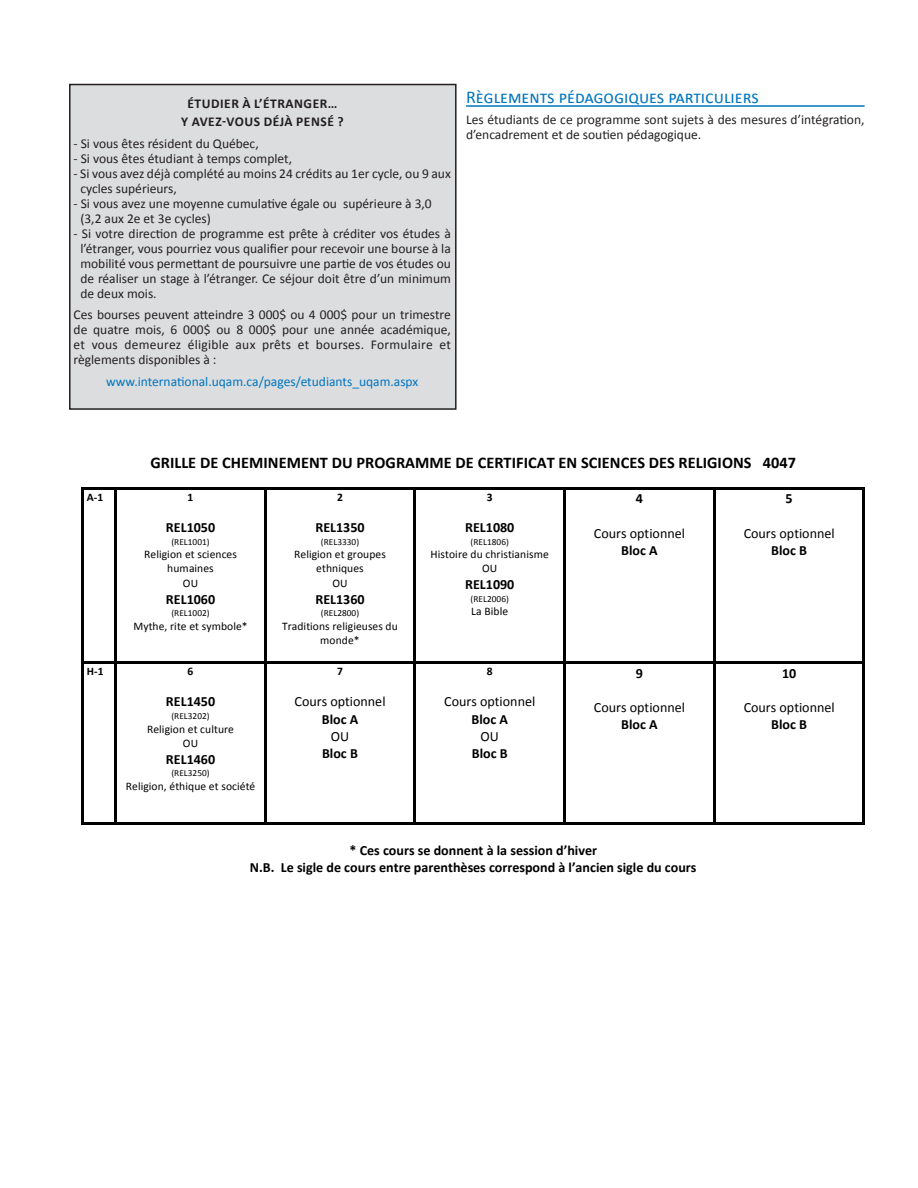
<style>
.page{position:relative;width:918px;height:1188px;background:#fff}
.page>*{position:absolute;margin:0;border:0;box-sizing:border-box;transform-origin:0 0}
.IP_Niveau_1_Bleu{font:18px "Calibri";color:#0075bf}
.t1{font:700 16.35px "Calibri";letter-spacing:.005em;color:#000}
.t2{font:700 14.1px/17.1px "Calibri";color:#000;text-align:center}
.t3{font:14.1px/17.1px "Calibri";color:#000;text-align:center}
.IP_Bodytext{font:13.5px/15px "Calibri";color:#231f20}
.IP_Bodytext-2{font:13.5px "Calibri";color:#0075bf}
.IP_Bodytext-3{font:700 13.5px "Calibri";letter-spacing:.04em;color:#231f20}
.t4{font:11.55px/14.4px "Calibri";letter-spacing:.01em;color:#000;text-align:center}
.t5{font:700 11.55px "Calibri";color:#000}
.t6{font:9.3px "Calibri";letter-spacing:.005em;color:#000}
.s1{font-weight:700}
</style>
<div class="page">
<div style="left:70px;top:85px;width:386px;height:324px;background:#dcdddf"></div>
<div style="left:69px;top:84px;width:388px;height:326px;border:2px solid #231f20"></div>
<hr style="left:466px;top:105px;width:399px;height:2px;background:#0075bf">
<hr style="left:84px;top:487px;width:31px;height:3px;background:#000">
<hr style="left:117px;top:487px;width:147px;height:3px;background:#000">
<hr style="left:267px;top:487px;width:147px;height:3px;background:#000">
<hr style="left:416px;top:487px;width:147px;height:3px;background:#000">
<hr style="left:566px;top:487px;width:147px;height:3px;background:#000">
<hr style="left:715px;top:487px;width:148px;height:3px;background:#000">
<hr style="left:81px;top:490px;width:3px;height:172px;background:#000">
<hr style="left:115px;top:490px;width:2px;height:172px;background:#000">
<hr style="left:264px;top:490px;width:3px;height:172px;background:#000">
<hr style="left:414px;top:490px;width:2px;height:172px;background:#000">
<hr style="left:563px;top:490px;width:3px;height:172px;background:#000">
<hr style="left:713px;top:490px;width:2px;height:172px;background:#000">
<hr style="left:863px;top:490px;width:2px;height:172px;background:#000">
<hr style="left:84px;top:662px;width:31px;height:2px;background:#000">
<hr style="left:117px;top:662px;width:147px;height:2px;background:#000">
<hr style="left:267px;top:662px;width:147px;height:2px;background:#000">
<hr style="left:416px;top:662px;width:147px;height:2px;background:#000">
<hr style="left:566px;top:662px;width:147px;height:2px;background:#000">
<hr style="left:715px;top:662px;width:148px;height:2px;background:#000">
<hr style="left:81px;top:664px;width:3px;height:158px;background:#000">
<hr style="left:84px;top:822px;width:31px;height:2px;background:#000">
<hr style="left:115px;top:664px;width:2px;height:158px;background:#000">
<hr style="left:117px;top:822px;width:147px;height:2px;background:#000">
<hr style="left:264px;top:664px;width:3px;height:158px;background:#000">
<hr style="left:267px;top:822px;width:147px;height:2px;background:#000">
<hr style="left:414px;top:664px;width:2px;height:158px;background:#000">
<hr style="left:416px;top:822px;width:147px;height:2px;background:#000">
<hr style="left:563px;top:664px;width:3px;height:158px;background:#000">
<hr style="left:566px;top:822px;width:147px;height:2px;background:#000">
<hr style="left:713px;top:664px;width:2px;height:158px;background:#000">
<hr style="left:715px;top:822px;width:148px;height:2px;background:#000">
<hr style="left:863px;top:664px;width:2px;height:158px;background:#000">
<p class="IP_Bodytext-3" style="left:187px;top:95px;width:151px">ÉTUDIER À L’ÉTRANGER…</p>
<p class="IP_Bodytext-3" style="left:181px;top:113px;width:164px">Y AVEZ-VOUS DÉJÀ PENSÉ ?</p>
<p class="IP_Bodytext" style="left:74px;top:136px;width:187px">- Si vous êtes résident du Québec,</p>
<p class="IP_Bodytext" style="left:74px;top:151px;width:220px">- Si vous êtes étudiant à temps complet,</p>
<p class="IP_Bodytext" style="left:80px;top:166px;width:372px;text-indent:-7px">- Si vous avez déjà complété au moins 24 crédits au 1er cycle, ou 9 aux cycles supérieurs,</p>
<p class="IP_Bodytext" style="left:74px;top:196px;width:360px">- Si vous avez une moyenne cumulative égale ou supérieure à 3,0</p>
<p class="IP_Bodytext" style="left:80px;top:211px;width:132px">(3,2 aux 2e et 3e cycles)</p>
<p class="IP_Bodytext" style="left:80px;top:226px;width:372px;text-align:justify;text-indent:-7px">- Si votre direction de programme est prête à créditer vos études à l’étranger, vous pourriez vous qualifier pour recevoir une bourse à la mobilité vous permettant de poursuivre une partie de vos études ou de réaliser un stage à l’étranger. Ce séjour doit être d’un minimum de deux mois.</p>
<p class="IP_Bodytext" style="left:74px;top:308px;width:379px;text-align:justify">Ces bourses peuvent atteindre 3 000$ ou 4 000$ pour un trimestre de quatre mois, 6 000$ ou 8 000$ pour une année académique, et vous demeurez éligible aux prêts et bourses. Formulaire et règlements disponibles à :</p>
<p class="IP_Bodytext-2" style="left:106px;top:373px;width:314px">www.international.uqam.ca/pages/etudiants_uqam.aspx</p>
<p class="IP_Niveau_1_Bleu" style="left:466px;top:85px;width:294px">Règlements pédagogiques particuliers</p>
<p class="IP_Bodytext" style="left:466px;top:112px;width:400px">Les étudiants de ce programme sont sujets à des mesures d’intégration, d’encadrement et de soutien pédagogique.</p>
<p class="t1" style="left:150px;top:452px;width:647px">GRILLE DE CHEMINEMENT DU PROGRAMME DE CERTIFICAT EN SCIENCES DES RELIGIONS 4047</p>
<p class="t5" style="left:87px;top:490px;width:18px">A--‐1</p>
<p class="t5" style="left:188px;top:490px;width:7px">1</p>
<p class="t2" style="left:166px;top:519px;width:51px">REL1050</p>
<p class="t6" style="left:171px;top:536px;width:40px">(REL1001)</p>
<p class="t4" style="left:144px;top:547px;width:94px">Religion et sciences humaines<br>OU</p>
<p class="t2" style="left:166px;top:590px;width:51px">REL1060</p>
<p class="t6" style="left:171px;top:607px;width:40px">(REL1002)</p>
<p class="t4" style="left:133px;top:619px;width:116px">Mythe, rite et symbole*</p>
<p class="t5" style="left:87px;top:664px;width:18px">H--‐1</p>
<p class="t5" style="left:188px;top:664px;width:7px">6</p>
<p class="t2" style="left:166px;top:693px;width:51px">REL1450</p>
<p class="t6" style="left:171px;top:710px;width:40px">(REL3202)</p>
<p class="t4" style="left:147px;top:722px;width:88px">Religion et culture<br>OU</p>
<p class="t2" style="left:166px;top:751px;width:51px">REL1460</p>
<p class="t6" style="left:171px;top:767px;width:40px">(REL3250)</p>
<p class="t4" style="left:126px;top:779px;width:131px">Religion, éthique et société</p>
<p class="t5" style="left:337px;top:490px;width:7px">2</p>
<p class="t2" style="left:315px;top:519px;width:51px">REL1350</p>
<p class="t6" style="left:321px;top:536px;width:40px">(REL3330)</p>
<p class="t4" style="left:294px;top:547px;width:93px">Religion et groupes ethniques<br>OU</p>
<p class="t2" style="left:315px;top:590px;width:51px">REL1360</p>
<p class="t6" style="left:321px;top:607px;width:40px">(REL2800)</p>
<p class="t4" style="left:282px;top:619px;width:117px">Traditions religieuses du monde*</p>
<p class="t5" style="left:337px;top:664px;width:7px">7</p>
<p class="t3" style="left:295px;top:693px;width:93px">Cours optionnel<br><span class="s1">Bloc A<br></span>OU<br><span class="s1">Bloc B</span></p>
<p class="t5" style="left:487px;top:490px;width:7px">3</p>
<p class="t2" style="left:465px;top:519px;width:51px">REL1080</p>
<p class="t6" style="left:471px;top:536px;width:40px">(REL1806)</p>
<p class="t4" style="left:431px;top:547px;width:120px">Histoire du christianisme<br>OU</p>
<p class="t2" style="left:465px;top:576px;width:51px">REL1090</p>
<p class="t6" style="left:471px;top:593px;width:40px">(REL2006)</p>
<p class="t4" style="left:471px;top:604px;width:38px">La Bible</p>
<p class="t5" style="left:487px;top:664px;width:7px">8</p>
<p class="t3" style="left:444px;top:693px;width:93px">Cours optionnel<br><span class="s1">Bloc A<br></span>OU<br><span class="s1">Bloc B</span></p>
<p class="t2" style="left:636px;top:490px;width:9px">4</p>
<p class="t3" style="left:594px;top:525px;width:93px">Cours optionnel<br><span class="s1">Bloc A</span></p>
<p class="t2" style="left:636px;top:664px;width:9px">9</p>
<p class="t3" style="left:594px;top:699px;width:93px">Cours optionnel<br><span class="s1">Bloc A</span></p>
<p class="t2" style="left:250px;top:842px;width:448px">* Ces cours se donnent à la session d’hiver<br>N.B. Le sigle de cours entre parenthèses correspond à l’ancien sigle du cours</p>
<p class="t2" style="left:786px;top:490px;width:9px">5</p>
<p class="t3" style="left:744px;top:525px;width:93px">Cours optionnel<br><span class="s1">Bloc B</span></p>
<p class="t2" style="left:782px;top:664px;width:16px">10</p>
<p class="t3" style="left:744px;top:699px;width:93px">Cours optionnel<br><span class="s1">Bloc B</span></p>
</div>
